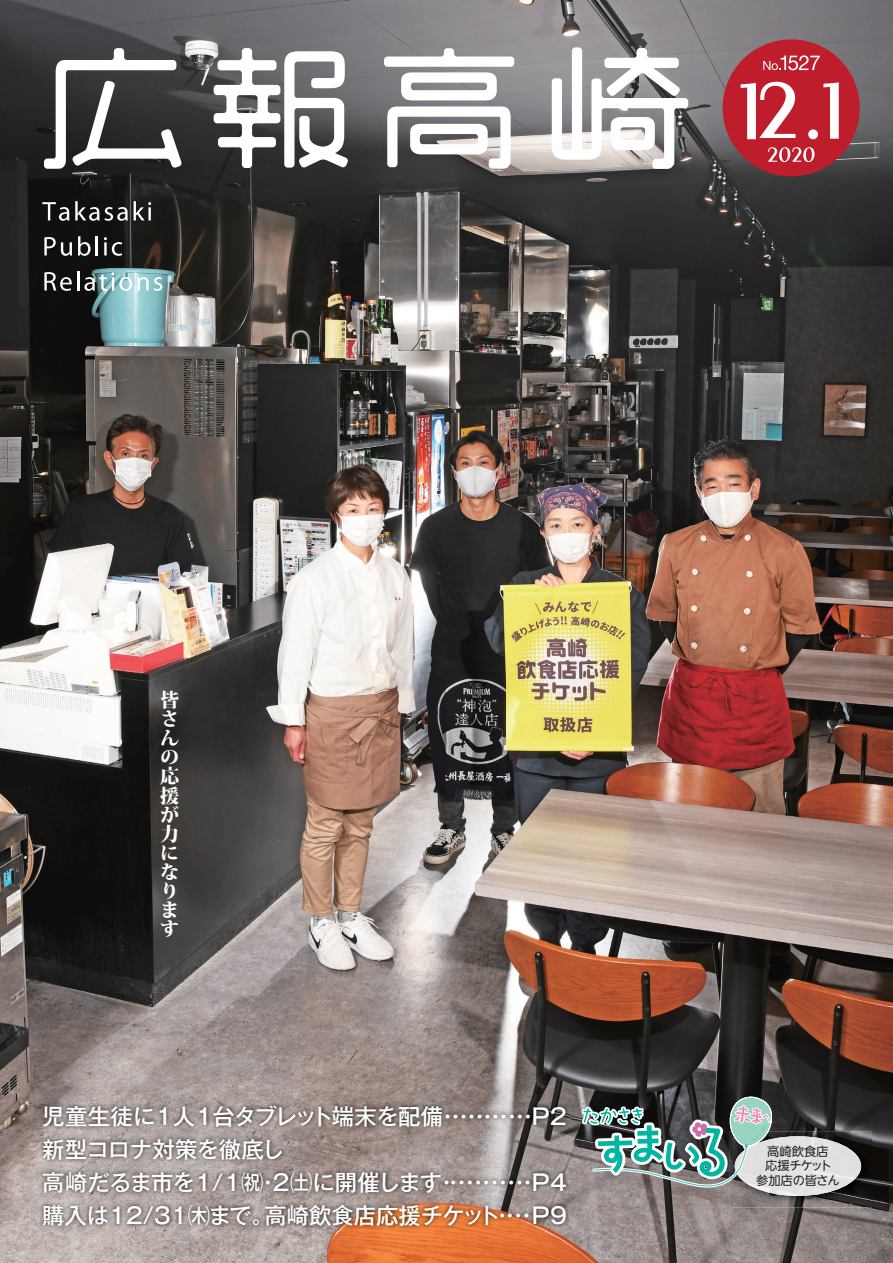
<style>
.page{position:relative;width:893px;height:1263px;background:#fff}
.page>*{position:absolute;margin:0;border:0;box-sizing:border-box;transform-origin:0 0}
.t1{font:22.35px/33px "Gothic MB101 Pro Medium 90 pv RKSJ H";letter-spacing:-.005em;color:#fff}
.t2{font:19.2px/19.2px "Koz Min Pro Heavy 90 pv RKSJ V";color:#fff}
.t3{font:12.15px/14.9px "UD Shin Go NT Pro Regular 90 pv RKSJ H";letter-spacing:-.015em;color:#231f20;text-align:center}
</style>
<div class="page">
<img style="left:0;top:0;width:892px;height:1263px">
<svg style="left:42px;top:202px;width:27px;height:19px"></svg>
<svg style="left:75px;top:201px;width:53px;height:20px"></svg>
<svg style="left:134px;top:201px;width:17px;height:19px"></svg>
<svg style="left:44px;top:237px;width:28px;height:19px"></svg>
<svg style="left:78px;top:236px;width:12px;height:20px"></svg>
<svg style="left:96px;top:236px;width:2px;height:19px"></svg>
<svg style="left:104px;top:237px;width:18px;height:19px"></svg>
<svg style="left:44px;top:272px;width:28px;height:19px"></svg>
<hr style="left:77px;top:271px;width:2px;height:20px;background:#fff">
<svg style="left:84px;top:272px;width:78px;height:19px"></svg>
<svg style="left:44px;top:48px;width:137px;height:121px"></svg>
<svg style="left:214px;top:48px;width:134px;height:120px"></svg>
<svg style="left:384px;top:48px;width:130px;height:52px"></svg>
<svg style="left:387px;top:107px;width:123px;height:62px"></svg>
<svg style="left:551px;top:47px;width:137px;height:122px"></svg>
<img style="left:773px;top:1131px;width:99px;height:76px">
<div style="left:734px;top:1136px;width:127px;height:60px;background:#e2e1e0;border-radius:50%"></div>
<svg style="left:579px;top:948px;width:194px;height:315px;background:#6d655f"></svg>
<img style="left:39px;top:1101px;width:531px;height:129px">
<div style="left:722px;top:39px;width:137px;height:137px;background:#be1d2c;border-radius:50%"></div>
<svg style="left:768px;top:147px;width:46px;height:15px"></svg>
<svg style="left:763px;top:55px;width:56px;height:15px"></svg>
<div style="left:808px;top:129px;width:10px;height:10px;background:#fff;border-radius:50%"></div>
<svg style="left:823px;top:82px;width:15px;height:57px"></svg>
<svg style="left:740px;top:82px;width:55px;height:57px"></svg>
<p class="t2" style="left:160px;top:693px;width:20px">皆さんの応援が力になります</p>
<p class="t1" style="left:42px;top:1103px;width:526px">児童生徒に1人1台タブレット端末を配備・・・・・・・・・・・P2新型コロナ対策を徹底し<br>高崎だるま市を1/1㈷・2㈯に開催します・・・・・・・・・・・P4購入は12/31㈭まで。高崎飲食店応援チケット・・・・P9</p>
<p class="t3" style="left:756px;top:1145px;width:85px">高崎飲食店<br>応援チケット<br>参加店の皆さん</p>
</div>
